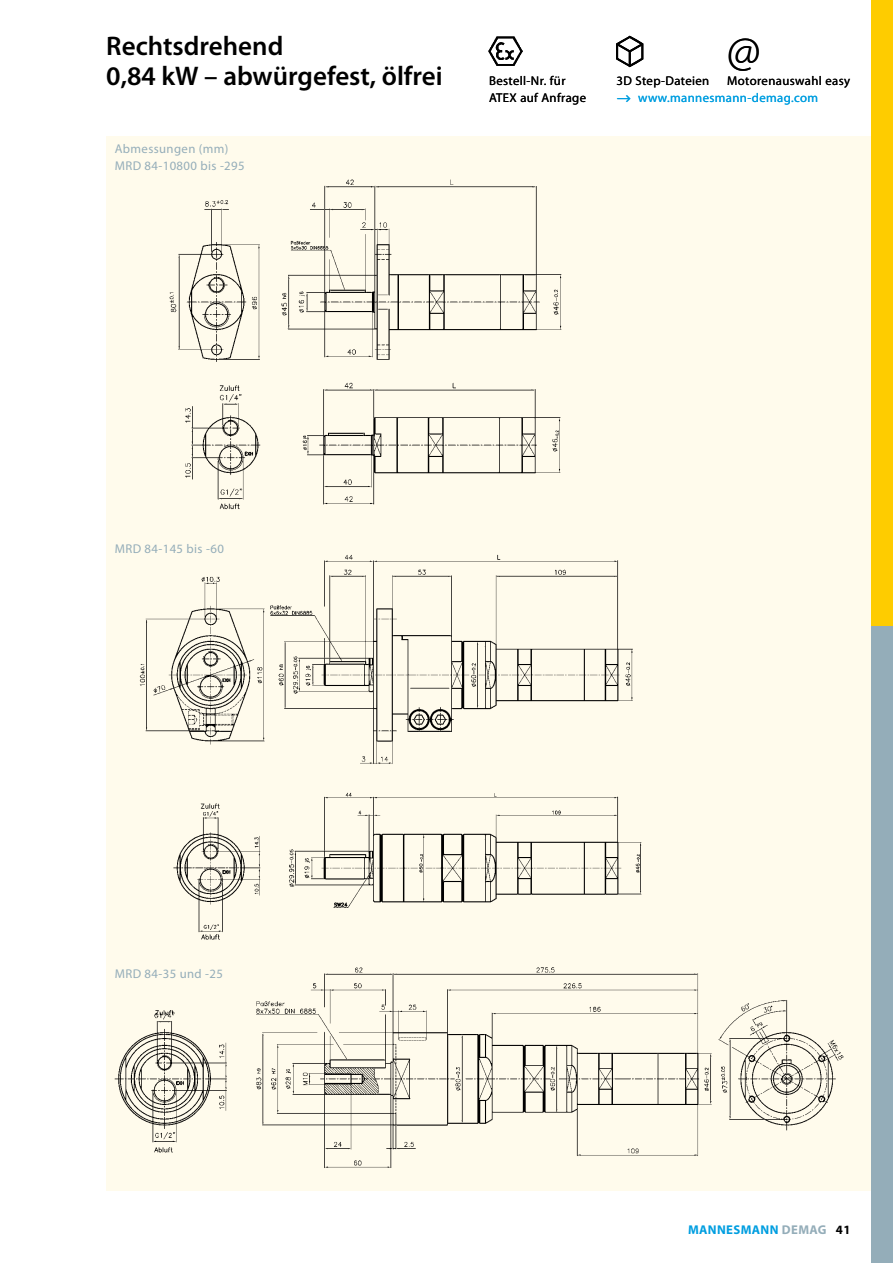
<style>
.page{position:relative;width:893px;height:1263px;background:#fff}
.page>*{position:absolute;margin:0;border:0;box-sizing:border-box;transform-origin:0 0}
.t1{font:300 46.5px "Myriad Pro";color:#000}
.t2{font:600 27px "Myriad Pro";color:#000}
.t3{font:12.75px/17px "Myriad Pro";letter-spacing:.03em;color:#94adb9}
.t4{font:12.75px/17px "Myriad Pro";letter-spacing:.03em;color:#000}
.t5{font:12.75px/17px "Myriad Pro";letter-spacing:.03em;color:#009ee0}
.t6{font:700 12.75px "Myriad Pro";letter-spacing:.03em;color:#009ee0}
.s1{color:#000}
.s2{font-family:"Mannesmann"}
.s3{color:#94adb9}
</style>
<div class="page">
<div style="left:106px;top:136px;width:787px;height:1055px;background:#fffbec"></div>
<div style="left:872px;top:625px;width:21px;height:638px;background:#94adb9"></div>
<div style="left:872px;top:0;width:21px;height:625px;background:#fecc00"></div>
<img style="left:489px;top:36px;width:34px;height:30px">
<svg style="left:616px;top:36px;width:28px;height:31px"></svg>
<img style="left:169px;top:179px;width:393px;height:331px">
<img style="left:173px;top:792px;width:469px;height:148px">
<img style="left:139px;top:554px;width:494px;height:210px">
<div style="left:316px;top:918px;width:279px;height:34px;background:#fffbec"></div>
<img style="left:114px;top:967px;width:730px;height:201px">
<h2 class="t2" style="left:106px;top:29px;width:179px">Rechtsdrehend</h2>
<h2 class="t2" style="left:106px;top:59px;width:338px">0,84 kW – abwürgefest, ölfrei</h2>
<p class="t3" style="left:115px;top:140px;width:131px">Abmessungen (mm)<br>MRD 84-10800 bis -295</p>
<h1 class="t1" style="left:727px;top:22px;width:35px">@</h1>
<p class="t4" style="left:489px;top:72px;width:99px">Bestell-Nr. für<br>ATEX auf Anfrage</p>
<p class="t5" style="left:617px;top:72px;width:203px"><span class="s1">3D Step-Dateien<br></span><span class="s2">b</span> www.mannesmann-demag.com</p>
<p class="t4" style="left:727px;top:72px;width:124px">Motorenauswahl easy</p>
<p class="t3" style="left:115px;top:540px;width:111px">MRD 84-145 bis -60</p>
<p class="t3" style="left:115px;top:965px;width:110px">MRD 84-35 und -25</p>
<p class="t6" style="left:688px;top:1222px;width:164px">MANNESMANN <span class="s3">DEMAG</span> <span class="s1">41</span></p>
</div>
